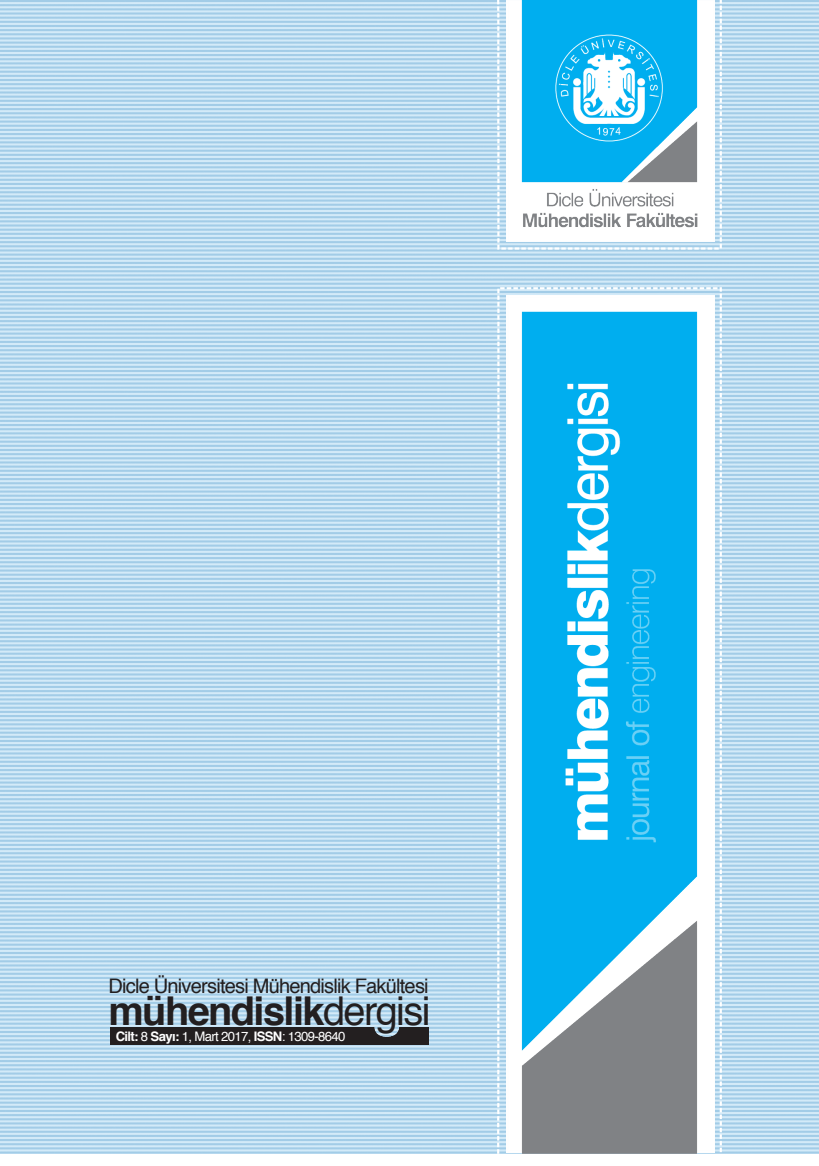
<style>
.page{position:relative;width:819px;height:1166px;background:#fff}
.page>*{position:absolute;margin:0;border:0;box-sizing:border-box;transform-origin:0 0}
.t1{font:700 39.73px "Helvetica";letter-spacing:-.04em;color:#231f20}
.t2{font:20.12px "Helvetica";letter-spacing:-.04em;color:#231f20}
.t3{font:13.12px "Helvetica";letter-spacing:-.05em;color:#fff}
.s1{font-weight:400}
.s2{font-weight:700}
</style>
<div class="page">
<img style="left:0;top:0;width:819px;height:1153px">
<div style="left:111px;top:1027px;width:317px;height:17px;background:#231f20"></div>
<img style="left:497px;top:0;width:224px;height:1153px">
<p class="t2" style="left:108px;top:970px;width:322px">Dicle Üniversitesi Mühendislik Fakültesi</p>
<h1 class="t1" style="left:108px;top:979px;width:323px">mühendislik<span class="s1">dergisi</span></h1>
<p class="t3" style="left:116px;top:1026px;width:231px"><span class="s2">Cilt:</span> 8 <span class="s2">Sayı:</span> 1, Mart 2017, <span class="s2">ISSN</span>: 1309-8640</p>
</div>
